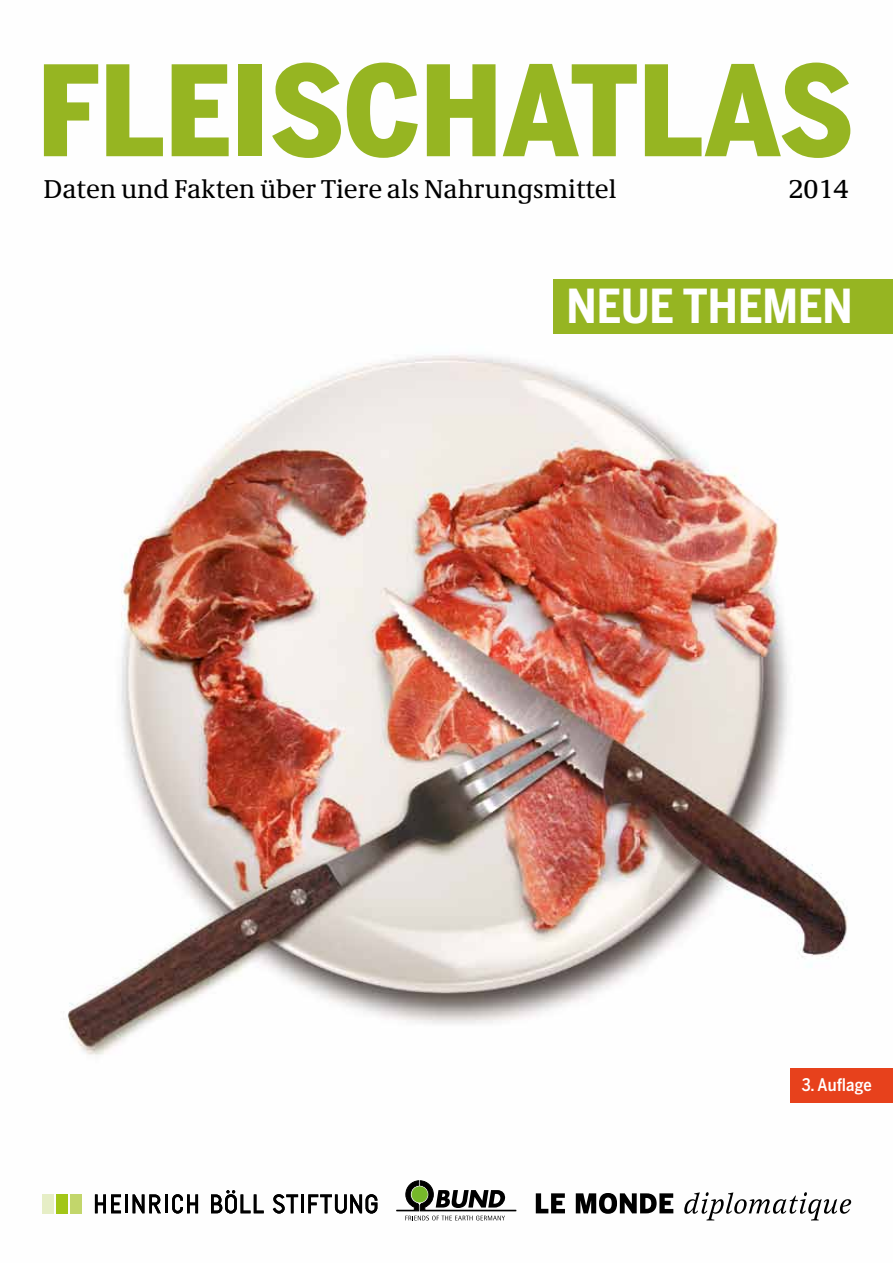
<style>
.page{position:relative;width:893px;height:1263px;background:#fff}
.page>*{position:absolute;margin:0;border:0;box-sizing:border-box;transform-origin:0 0}
.t1{font:900 124.2px "Benton Sans Cond";color:#96b522}
.t2{font:700 46.5px "Benton Sans Cond";color:#fff}
.t3{font:26.25px "Demos Pro";color:#000}
.t4{font:500 17.25px "Benton Sans Cond";letter-spacing:.005em;color:#fff}
</style>
<div class="page">
<img style="left:42px;top:279px;width:851px;height:942px">
<div style="left:70px;top:1193px;width:11px;height:20px;background:#c2d66b"></div>
<div style="left:56px;top:1193px;width:11px;height:20px;background:#a2c617"></div>
<div style="left:43px;top:1193px;width:11px;height:20px;background:#e6eec6"></div>
<svg style="left:95px;top:1194px;width:26px;height:19px"></svg>
<hr style="left:125px;top:1194px;width:3px;height:19px;background:#000">
<svg style="left:133px;top:1194px;width:28px;height:19px"></svg>
<hr style="left:165px;top:1194px;width:3px;height:19px;background:#000">
<svg style="left:172px;top:1194px;width:26px;height:19px"></svg>
<svg style="left:211px;top:1190px;width:53px;height:23px"></svg>
<svg style="left:273px;top:1194px;width:25px;height:19px"></svg>
<hr style="left:301px;top:1194px;width:3px;height:19px;background:#000">
<svg style="left:308px;top:1194px;width:69px;height:19px"></svg>
<svg style="left:396px;top:1180px;width:120px;height:40px"></svg>
<svg style="left:684px;top:1192px;width:167px;height:28px"></svg>
<svg style="left:576px;top:1193px;width:97px;height:21px"></svg>
<svg style="left:536px;top:1193px;width:29px;height:20px"></svg>
<div style="left:553px;top:280px;width:340px;height:54px;background:#96b522"></div>
<div style="left:791px;top:1068px;width:102px;height:34px;background:#e7411c"></div>
<h1 class="t1" style="left:37px;top:39px;width:818px">FLEISCHATLAS</h1>
<p class="t3" style="left:44px;top:174px;width:574px">Daten und Fakten über Tiere als Nahrungsmittel</p>
<p class="t3" style="left:788px;top:174px;width:61px">2014</p>
<h2 class="t2" style="left:567px;top:279px;width:288px">NEUE THEMEN</h2>
<p class="t4" style="left:802px;top:1075px;width:72px">3. Auflage</p>
</div>
